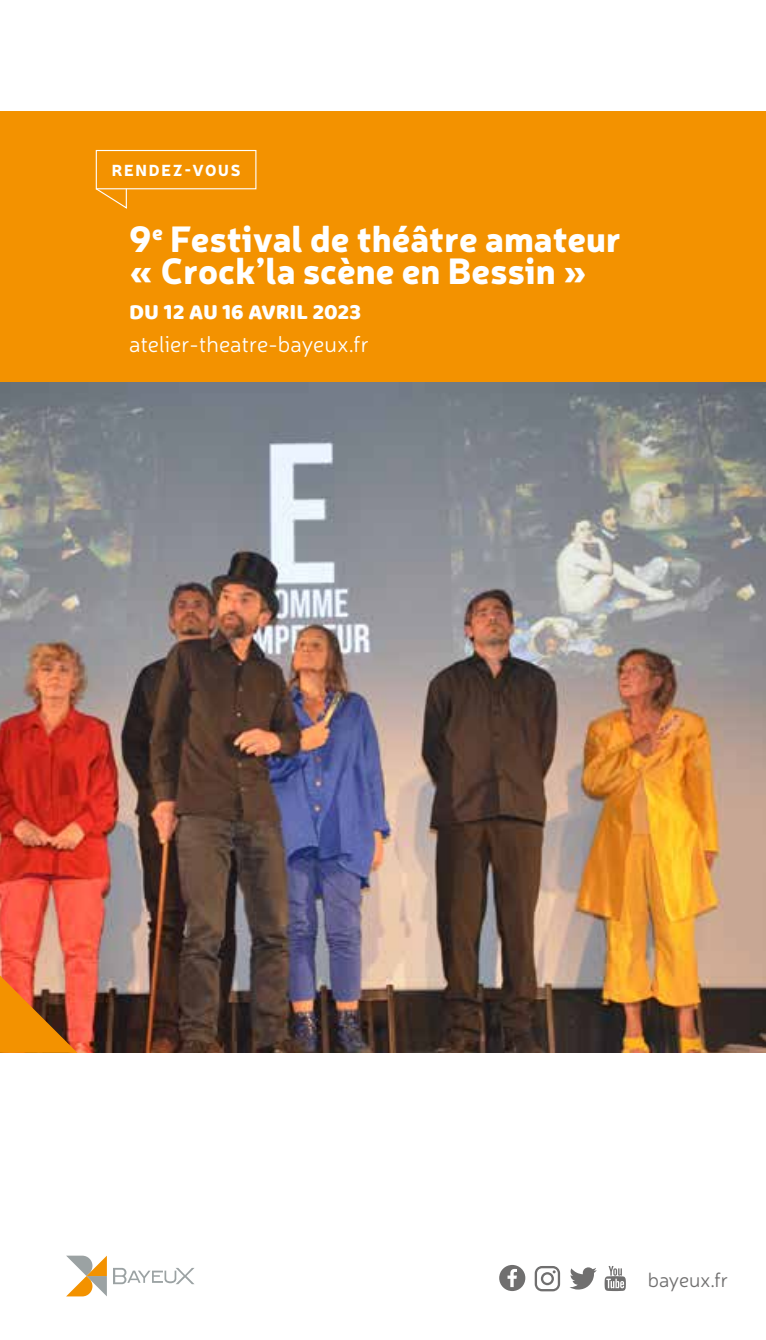
<style>
.page{position:relative;width:766px;height:1340px;background:#fff}
.page>*{position:absolute;margin:0;border:0;box-sizing:border-box;transform-origin:0 0}
.t1{font:900 36px/31.5px "Neris";color:#fff}
.t2{font:300 22.5px "Neris";color:#fff}
.t3{font:22.5px "Baloo Bhaina";color:#fff}
.t4{font:300 20.25px "Neris";letter-spacing:-.01em;color:#706f6f}
.t5{font:900 15.75px "Neris";letter-spacing:.11em;color:#fff}
</style>
<div class="page">
<svg style="left:604px;top:1266px;width:21px;height:24px"></svg>
<svg style="left:499px;top:1265px;width:26px;height:25px"></svg>
<svg style="left:534px;top:1266px;width:26px;height:25px"></svg>
<svg style="left:570px;top:1267px;width:26px;height:22px"></svg>
<div style="left:0;top:112px;width:765px;height:940px;background:#f39200"></div>
<div style="left:96px;top:150px;width:160px;height:39px;border:1px solid #fff"></div>
<svg style="left:95px;top:187px;width:32px;height:22px"></svg>
<svg style="left:66px;top:1255px;width:41px;height:41px"></svg>
<svg style="left:113px;top:1267px;width:81px;height:17px"></svg>
<img style="left:0;top:383px;width:765px;height:669px">
<svg style="left:0;top:975px;width:77px;height:77px"></svg>
<p class="t5" style="left:112px;top:158px;width:130px">RENDEZ-VOUS</p>
<p class="t1" style="left:129px;top:221px;width:493px">9<sup>e</sup> Festival de théâtre amateur « Crock’la scène en Bessin »</p>
<p class="t3" style="left:129px;top:298px;width:233px">DU 12 AU 16 AVRIL 2023</p>
<p class="t2" style="left:129px;top:330px;width:241px">atelier-theatre-bayeux.fr</p>
<p class="t4" style="left:647px;top:1267px;width:82px">bayeux.fr</p>
</div>
